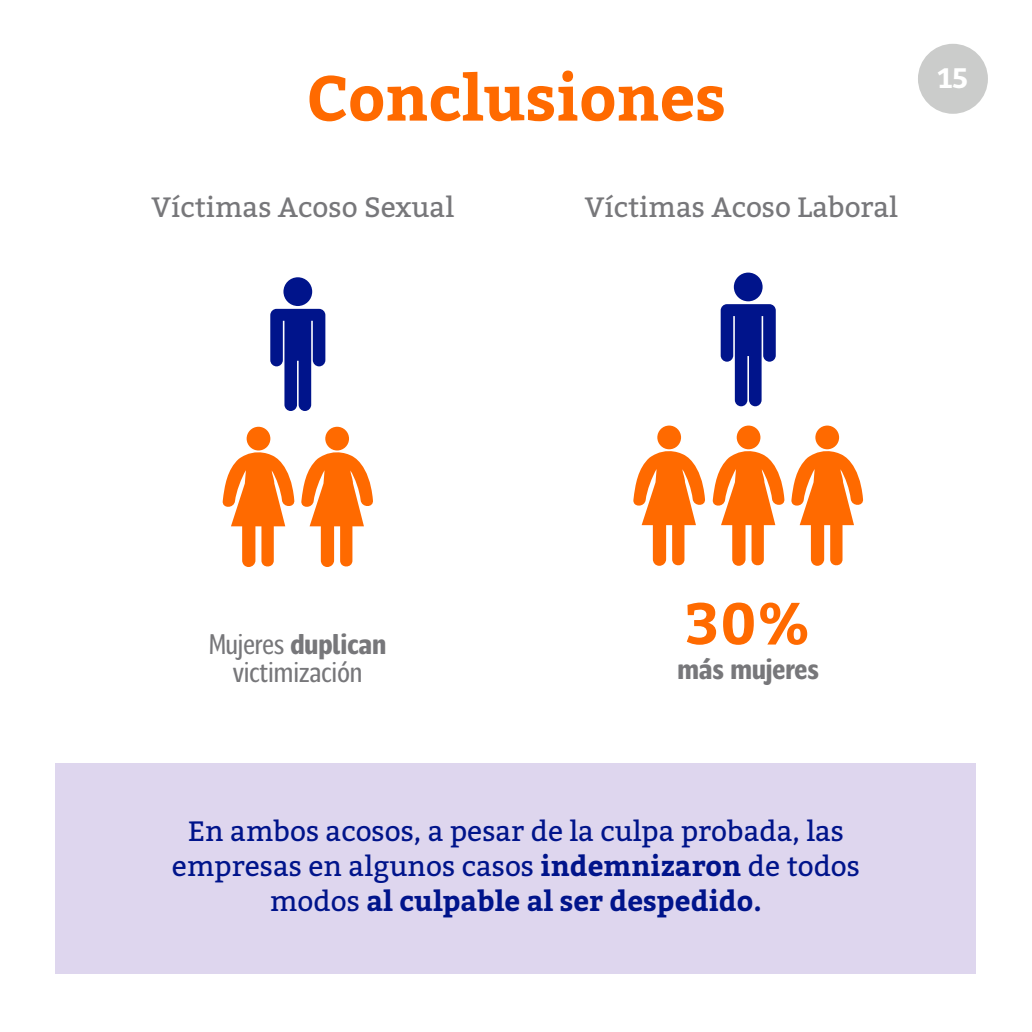
<style>
.page{position:relative;width:1032px;height:1032px;background:#fff}
.page>*{position:absolute;margin:0;border:0;box-sizing:border-box;transform-origin:0 0}
.t1{font:700 63px "Bitter";color:#ff6a00}
.t2{font:700 57.75px "Bitter";color:#ff6a00}
.t3{font:28px/35px "Bitter";color:#00148b;text-align:center}
.t4{font:28px "Bitter";color:#77777a}
.t5{font:condensed 28px/28px "Chilena";color:#77777a;text-align:center}
.t6{font:700 condensed 28px "Chilena";color:#77777a}
.t7{font:700 28px "Bitter";color:#fff}
.s1{font-weight:700}
</style>
<div class="page">
<div style="left:56px;top:763px;width:920px;height:211px;background:#ded6ee"></div>
<svg style="left:270px;top:309px;width:55px;height:102px"></svg>
<div style="left:283px;top:277px;width:29px;height:29px;background:#00148b;border-radius:50%"></div>
<div style="left:247px;top:427px;width:23px;height:23px;background:#ff6a00;border-radius:50%"></div>
<svg style="left:222px;top:446px;width:151px;height:121px"></svg>
<div style="left:325px;top:427px;width:24px;height:23px;background:#ff6a00;border-radius:50%"></div>
<div style="left:918px;top:44px;width:70px;height:70px;background:#cbcccb;border-radius:50%"></div>
<svg style="left:721px;top:304px;width:55px;height:102px"></svg>
<div style="left:734px;top:273px;width:28px;height:28px;background:#00148b;border-radius:50%"></div>
<svg style="left:633px;top:445px;width:72px;height:121px"></svg>
<div style="left:657px;top:425px;width:24px;height:24px;background:#ff6a00;border-radius:50%"></div>
<div style="left:737px;top:425px;width:23px;height:24px;background:#ff6a00;border-radius:50%"></div>
<svg style="left:712px;top:445px;width:152px;height:121px"></svg>
<div style="left:815px;top:425px;width:24px;height:24px;background:#ff6a00;border-radius:50%"></div>
<h1 class="t1" style="left:306px;top:50px;width:421px">Conclusiones</h1>
<p class="t4" style="left:151px;top:187px;width:304px">Víctimas Acoso Sexual</p>
<p class="t4" style="left:585px;top:187px;width:314px">Víctimas Acoso Laboral</p>
<p class="t7" style="left:937px;top:56px;width:32px">15</p>
<p class="t5" style="left:209px;top:628px;width:179px">Mujeres <span class="s1">duplican </span>victimización</p>
<h2 class="t2" style="left:685px;top:579px;width:127px">30%</h2>
<p class="t6" style="left:677px;top:649px;width:143px">más mujeres</p>
<p class="t3" style="left:172px;top:813px;width:689px">En ambos acosos, a pesar de la culpa probada, las empresas en algunos casos <span class="s1">indemnizaron</span> de todos modos <span class="s1">al culpable al ser despedido.</span></p>
</div>
